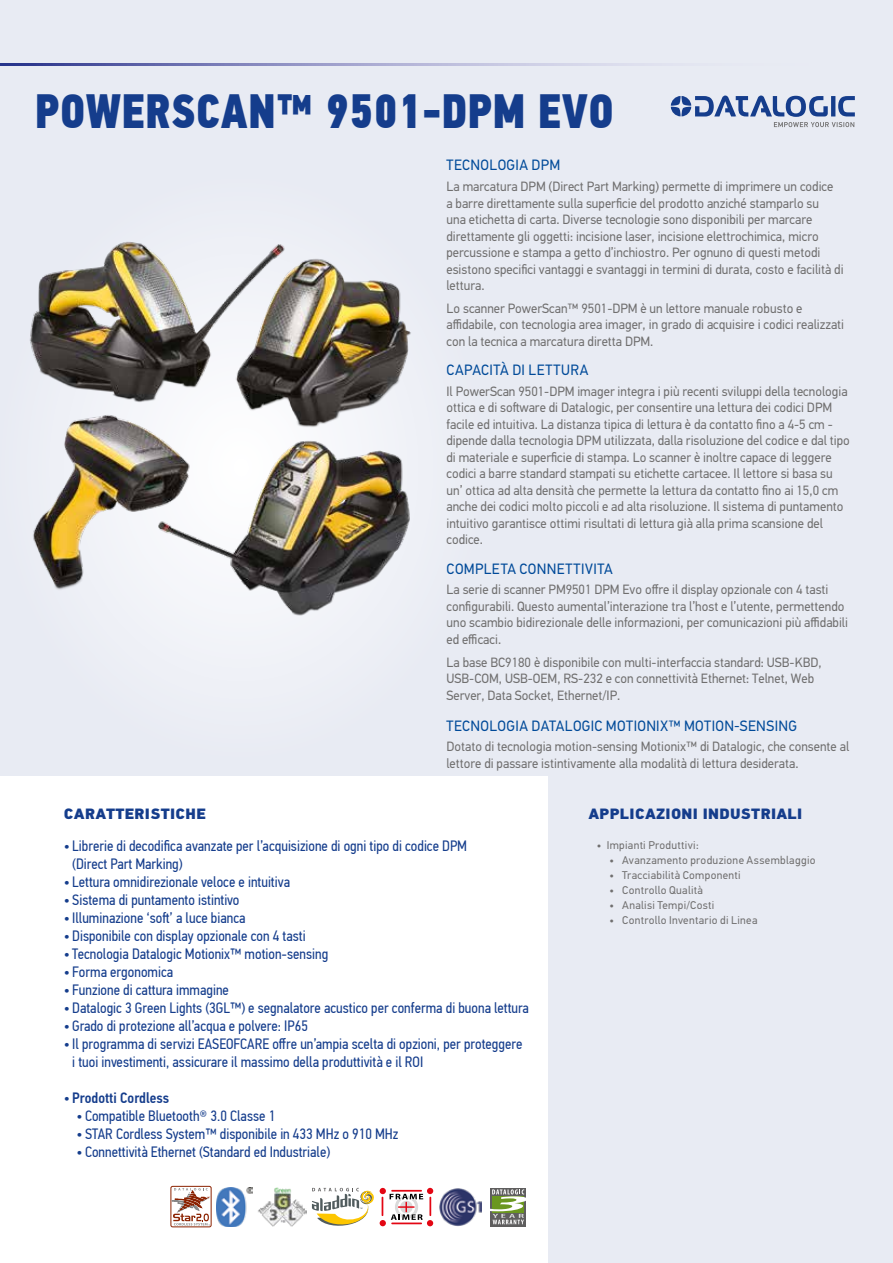
<style>
.page{position:relative;width:893px;height:1263px;background:#e8ebf3}
.page>*{position:absolute;margin:0;border:0;box-sizing:border-box;transform-origin:0 0}
.t1{font:48px "PF Din Text Cond Pro X Black";letter-spacing:.01em;color:#153d8c;scale:.91 1}
.t2{font:15px/18px "PF Din Text Cond Pro";color:#153d8c}
.t3{font:15px "PF Din Text Pro";letter-spacing:.03em;color:#004a99;scale:.96 1}
.t4{font:900 15px "PF Din Text Pro";letter-spacing:.02em;color:#153d8c}
.t5{font:500 15px "PF Din Text Cond Pro";color:#153d8c}
.t6{font:13.5px/16.5px "PF Din Text Pro";color:#706f6f;scale:.96 1}
.t7{font:11.25px "PF Din Text Pro";letter-spacing:.025em;color:#706f6f}
.s1{font-weight:400}
</style>
<div class="page">
<svg style="left:0;top:64px;width:645px;height:1px"></svg>
<img style="left:30px;top:242px;width:381px;height:377px">
<svg style="left:671px;top:96px;width:184px;height:31px"></svg>
<div style="left:0;top:777px;width:548px;height:486px;background:#fff"></div>
<svg style="left:312px;top:1188px;width:62px;height:38px"></svg>
<img style="left:217px;top:1188px;width:35px;height:38px">
<img style="left:439px;top:1188px;width:42px;height:38px">
<svg style="left:490px;top:1188px;width:36px;height:38px"></svg>
<svg style="left:490px;top:1189px;width:36px;height:35px"></svg>
<svg style="left:380px;top:1188px;width:53px;height:38px"></svg>
<img style="left:258px;top:1188px;width:49px;height:38px">
<div style="left:170px;top:1186px;width:42px;height:41px;border:1px solid #8b2201;border-radius:2px"></div>
<svg style="left:170px;top:1188px;width:40px;height:37px"></svg>
<h1 class="t1" style="left:35px;top:81px;width:637px">POWERSCAN™ 9501-DPM EVO</h1>
<p class="t3" style="left:447px;top:156px;width:120px">TECNOLOGIA DPM</p>
<p class="t6" style="left:446px;top:178px;width:415px">La marcatura DPM (Direct Part Marking) permette di imprimere un codice<br>a barre direttamente sulla superficie del prodotto anziché stamparlo su<br>una etichetta di carta. Diverse tecnologie sono disponibili per marcare direttamente gli oggetti: incisione laser, incisione elettrochimica, micro percussione e stampa a getto d’inchiostro. Per ognuno di questi metodi esistono specifici vantaggi e svantaggi in termini di durata, costo e facilità di lettura.</p>
<p class="t6" style="left:446px;top:300px;width:416px">Lo scanner PowerScan™ 9501-DPM è un lettore manuale robusto e affidabile, con tecnologia area imager, in grado di acquisire i codici realizzati con la tecnica a marcatura diretta DPM.</p>
<p class="t3" style="left:447px;top:361px;width:149px">CAPACITÀ DI LETTURA</p>
<p class="t6" style="left:446px;top:383px;width:422px">Il PowerScan 9501-DPM imager integra i più recenti sviluppi della tecnologia ottica e di software di Datalogic, per consentire una lettura dei codici DPM facile ed intuitiva. La distanza tipica di lettura è da contatto fino a 4-5 cm - dipende dalla tecnologia DPM utilizzata, dalla risoluzione del codice e dal tipo di materiale e superficie di stampa. Lo scanner è inoltre capace di leggere codici a barre standard stampati su etichette cartacee. Il lettore si basa su un’ ottica ad alta densità che permette la lettura da contatto fino ai 15,0 cm anche dei codici molto piccoli e ad alta risoluzione. Il sistema di puntamento intuitivo garantisce ottimi risultati di lettura già alla prima scansione del codice.</p>
<p class="t3" style="left:447px;top:560px;width:175px">COMPLETA CONNETTIVITA</p>
<p class="t6" style="left:446px;top:582px;width:420px">La serie di scanner PM9501 DPM Evo offre il display opzionale con 4 tasti configurabili. Questo aumental’interazione tra l’host e l’utente, permettendo uno scambio bidirezionale delle informazioni, per comunicazioni più affidabili ed efficaci.</p>
<p class="t6" style="left:446px;top:654px;width:392px">La base BC9180 è disponibile con multi-interfaccia standard: USB-KBD,<br>USB-COM, USB-OEM, RS-232 e con connettività Ethernet: Telnet, Web<br>Server, Data Socket, Ethernet/IP.</p>
<p class="t3" style="left:447px;top:717px;width:367px">TECNOLOGIA DATALOGIC MOTIONIX™ MOTION-SENSING</p>
<p class="t6" style="left:446px;top:739px;width:421px">Dotato di tecnologia motion-sensing Motionix™ di Datalogic, che consente al lettore di passare istintivamente alla modalità di lettura desiderata.</p>
<p class="t4" style="left:64px;top:804px;width:143px">CARATTERISTICHE</p>
<p class="t2" style="left:72px;top:836px;width:396px;text-indent:-9px">• Librerie di decodifica avanzate per l’acquisizione di ogni tipo di codice DPM (Direct Part Marking)</p>
<p class="t2" style="left:64px;top:872px;width:228px">• Lettura omnidirezionale veloce e intuitiva</p>
<p class="t2" style="left:64px;top:890px;width:177px">• Sistema di puntamento istintivo</p>
<p class="t2" style="left:64px;top:908px;width:183px">• Illuminazione ‘soft’ a luce bianca</p>
<p class="t2" style="left:64px;top:926px;width:243px">• Disponibile con display opzionale con 4 tasti</p>
<p class="t2" style="left:64px;top:944px;width:266px">• Tecnologia Datalogic Motionix™ motion-sensing</p>
<p class="t2" style="left:64px;top:962px;width:111px">• Forma ergonomica</p>
<p class="t2" style="left:64px;top:980px;width:167px">• Funzione di cattura immagine</p>
<p class="t2" style="left:64px;top:998px;width:467px">• Datalogic 3 Green Lights (3GL™) e segnalatore acustico per conferma di buona lettura</p>
<p class="t2" style="left:64px;top:1016px;width:246px">• Grado di protezione all’acqua e polvere: IP65</p>
<p class="t2" style="left:72px;top:1034px;width:452px;text-indent:-9px">• Il programma di servizi EASEOFCARE offre un’ampia scelta di opzioni, per proteggere i tuoi investimenti, assicurare il massimo della produttività e il ROI</p>
<p class="t5" style="left:64px;top:1088px;width:107px"><span class="s1">•</span> Prodotti Cordless</p>
<p class="t2" style="left:77px;top:1106px;width:200px">• Compatible Bluetooth® 3.0 Classe 1</p>
<p class="t2" style="left:77px;top:1124px;width:323px">• STAR Cordless System™ disponibile in 433 MHz o 910 MHz</p>
<p class="t2" style="left:77px;top:1142px;width:255px">• Connettività Ethernet (Standard ed Industriale)</p>
<p class="t4" style="left:588px;top:804px;width:216px">APPLICAZIONI INDUSTRIALI</p>
<p class="t7" style="left:597px;top:838px;width:103px">• Impianti Produttivi:</p>
<p class="t7" style="left:609px;top:853px;width:208px">• Avanzamento produzione Assemblaggio</p>
<p class="t7" style="left:609px;top:868px;width:133px">• Tracciabilità Componenti</p>
<p class="t7" style="left:609px;top:883px;width:95px">• Controllo Qualità</p>
<p class="t7" style="left:609px;top:898px;width:106px">• Analisi Tempi/Costi</p>
<p class="t7" style="left:609px;top:913px;width:149px">• Controllo Inventario di Linea</p>
</div>
